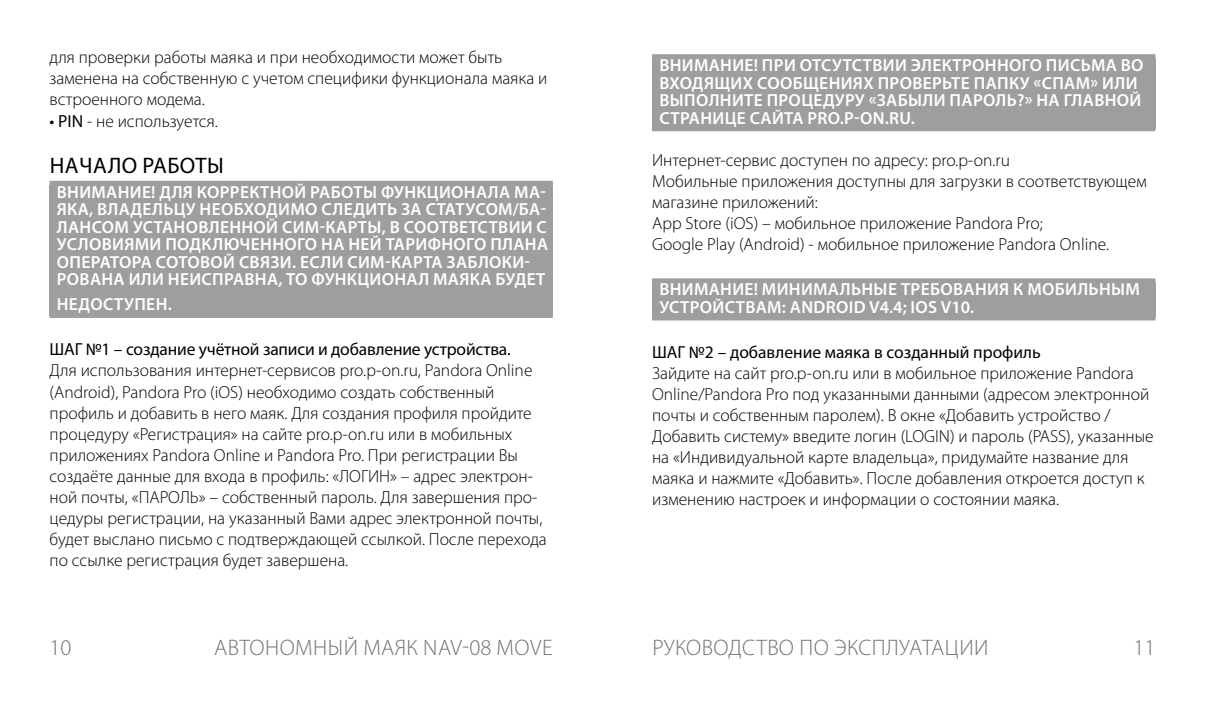
<style>
.page{position:relative;width:1205px;height:709px;background:#fff}
.page>*{position:absolute;margin:0;border:0;box-sizing:border-box;transform-origin:0 0}
.t1{font:300 22.5px "Myriad Pro";letter-spacing:.02em;color:#707172}
.t2{font:22.5px "Myriad Pro";letter-spacing:.02em;color:#000}
.t3{font:300 17.5px/21px "Myriad Pro";color:#000}
.t4{font:600 17.5px/17.5px "Myriad Pro";letter-spacing:.02em;color:#fff}
.t5{font:17.5px "Myriad Pro";letter-spacing:-.01em;color:#000}
.s1{font-weight:400}
</style>
<div class="page">
<div style="left:50px;top:185px;width:503px;height:130px;background:#9c9e9f"></div>
<div style="left:50px;top:181px;width:503px;height:10px;background:#9c9e9f"></div>
<div style="left:50px;top:310px;width:503px;height:8px;background:#9c9e9f"></div>
<div style="left:652px;top:58px;width:503px;height:70px;background:#9c9e9f"></div>
<div style="left:652px;top:54px;width:503px;height:10px;background:#9c9e9f"></div>
<div style="left:652px;top:124px;width:503px;height:7px;background:#9c9e9f"></div>
<div style="left:652px;top:282px;width:503px;height:35px;background:#9c9e9f"></div>
<div style="left:652px;top:278px;width:503px;height:10px;background:#9c9e9f"></div>
<div style="left:652px;top:313px;width:503px;height:7px;background:#9c9e9f"></div>
<p class="t3" style="left:50px;top:46px;width:499px">для проверки работы маяка и при необходимости может быть заменена на собственную с учетом специфики функционала маяка и встроенного модема.</p>
<p class="t3" style="left:50px;top:111px;width:170px"><span class="s1">• PIN</span> - не используется.</p>
<p class="t2" style="left:50px;top:152px;width:176px">НАЧАЛО РАБОТЫ</p>
<p class="t4" style="left:57px;top:183px;width:493px">ВНИМАНИЕ! ДЛЯ КОРРЕКТНОЙ РАБОТЫ ФУНКЦИОНАЛА МА-ЯКА, ВЛАДЕЛЬЦУ НЕОБХОДИМО СЛЕДИТЬ ЗА СТАТУСОМ/БА-ЛАНСОМ УСТАНОВЛЕННОЙ СИМ-КАРТЫ, В СООТВЕТСТВИИ С УСЛОВИЯМИ ПОДКЛЮЧЕННОГО НА НЕЙ ТАРИФНОГО ПЛАНА ОПЕРАТОРА СОТОВОЙ СВЯЗИ. ЕСЛИ СИМ-КАРТА ЗАБЛОКИ-РОВАНА ИЛИ НЕИСПРАВНА, ТО ФУНКЦИОНАЛ МАЯКА БУДЕТ</p>
<p class="t4" style="left:57px;top:295px;width:116px">НЕДОСТУПЕН.</p>
<p class="t5" style="left:50px;top:339px;width:463px">ШАГ №1 – создание учётной записи и добавление устройства.</p>
<p class="t3" style="left:50px;top:360px;width:499px">Для использования интернет-сервисов pro.p-on.ru, Pandora Online (Android), Pandora Pro (iOS) необходимо создать собственный профиль и добавить в него маяк. Для создания профиля пройдите процедуру «Регистрация» на сайте pro.p-on.ru или в мобильных приложениях Pandora Online и Pandora Pro. При регистрации Вы создаёте данные для входа в профиль: «ЛОГИН» – адрес электрон&shy;ной почты, «ПАРОЛЬ» – собственный пароль. Для завершения про&shy;цедуры регистрации, на указанный Вами адрес электронной почты, будет выслано письмо с подтверждающей ссылкой. После перехода по ссылке регистрация будет завершена.</p>
<p class="t4" style="left:659px;top:56px;width:486px">ВНИМАНИЕ! ПРИ ОТСУТСТВИИ ЭЛЕКТРОННОГО ПИСЬМА ВО ВХОДЯЩИХ СООБЩЕНИЯХ ПРОВЕРЬТЕ ПАПКУ «СПАМ» ИЛИ ВЫПОЛНИТЕ ПРОЦЕДУРУ «ЗАБЫЛИ ПАРОЛЬ?» НА ГЛАВНОЙ СТРАНИЦЕ САЙТА PRO.P-ON.RU.</p>
<p class="t3" style="left:652px;top:149px;width:496px">Интернет-сервис доступен по адресу: pro.p-on.ru<br>Мобильные приложения доступны для загрузки в соответствующем магазине приложений:<br>App Store (iOS) – мобильное приложение Pandora Pro;<br>Google Play (Android) - мобильное приложение Pandora Online.</p>
<p class="t4" style="left:659px;top:280px;width:482px">ВНИМАНИЕ! МИНИМАЛЬНЫЕ ТРЕБОВАНИЯ К МОБИЛЬНЫМ<br>УСТРОЙСТВАМ: ANDROID V4.4; IOS V10.</p>
<p class="t5" style="left:652px;top:341px;width:390px">ШАГ №2 – добавление маяка в созданный профиль</p>
<p class="t3" style="left:652px;top:362px;width:503px">Зайдите на сайт pro.p-on.ru или в мобильное приложение Pandora Online/Pandora Pro под указанными данными (адресом электронной почты и собственным паролем). В окне «Добавить устройство / Добавить систему» введите логин (LOGIN) и пароль (PASS), указанные на «Индивидуальной карте владельца», придумайте название для маяка и нажмите «Добавить». После добавления откроется доступ к изменению настроек и информации о состоянии маяка.</p>
<p class="t1" style="left:50px;top:633px;width:23px">10</p>
<p class="t1" style="left:214px;top:634px;width:340px">АВТОНОМНЫЙ МАЯК NAV-08 MOVE</p>
<p class="t1" style="left:652px;top:634px;width:338px">РУКОВОДСТВО ПО ЭКСПЛУАТАЦИИ</p>
<p class="t1" style="left:1133px;top:633px;width:23px">11</p>
</div>
